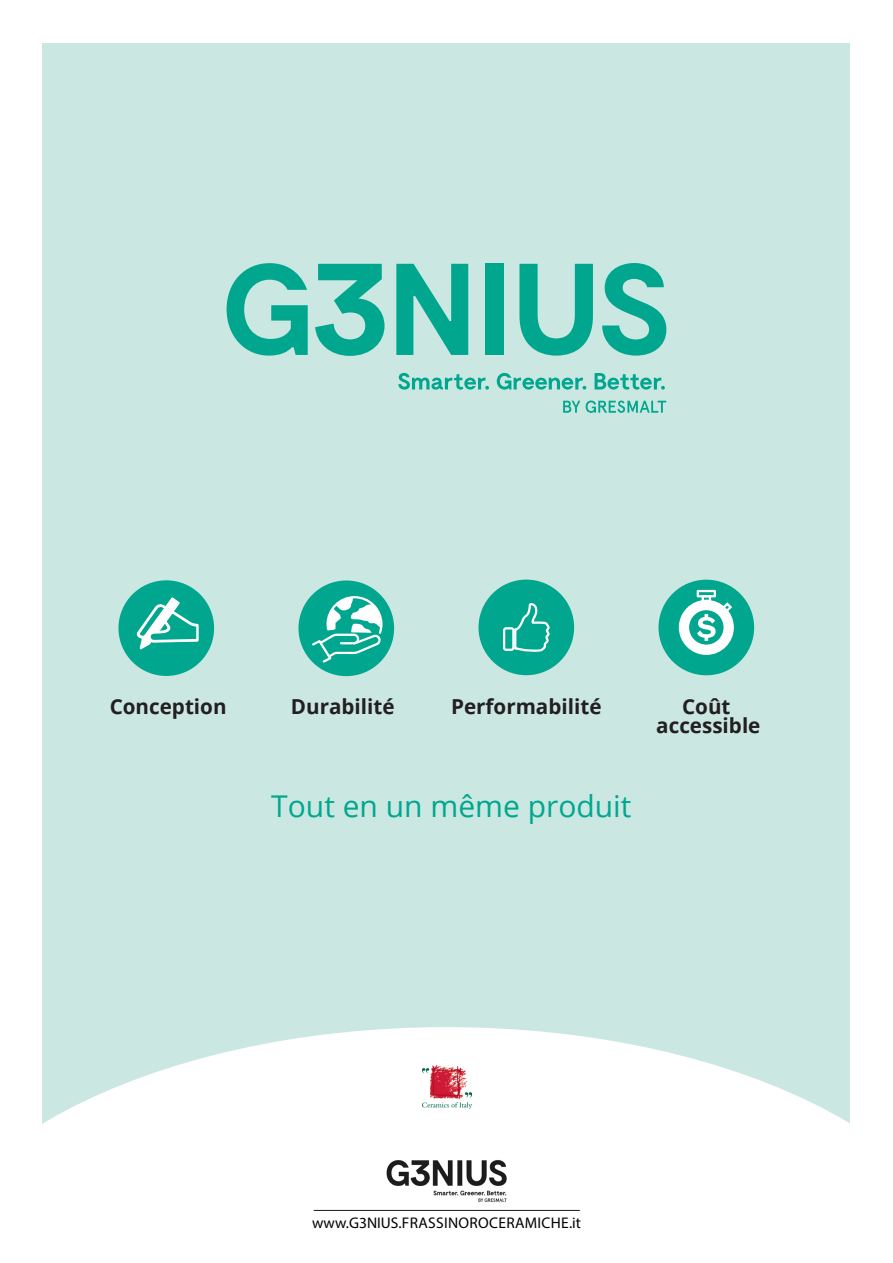
<style>
.page{position:relative;width:893px;height:1263px;background:#fff}
.page>*{position:absolute;margin:0;border:0;box-sizing:border-box;transform-origin:0 0}
.t1{font:30px "Open Sans";color:#00a78e}
.t2{font:700 20.7px/18.8px "Open Sans";color:#231f20;text-align:center}
.t3{font:15.45px "Myriad Pro";letter-spacing:.02em;color:#000}
</style>
<div class="page">
<div style="left:43px;top:43px;width:807px;height:1177px;background:#cae7e2"></div>
<div style="left:658px;top:580px;width:96px;height:95px;background:#00a78e;border-radius:50%"></div>
<div style="left:697px;top:590px;width:19px;height:7px;border:2px solid #fff"></div>
<div style="left:702px;top:595px;width:9px;height:7px;border:2px solid #fff"></div>
<svg style="left:678px;top:598px;width:56px;height:57px"></svg>
<div style="left:118px;top:580px;width:96px;height:96px;background:#00a78e;border-radius:50%"></div>
<svg style="left:136px;top:592px;width:64px;height:58px"></svg>
<div style="left:478px;top:580px;width:96px;height:95px;background:#00a78e;border-radius:50%"></div>
<svg style="left:513px;top:579px;width:38px;height:97px"></svg>
<div style="left:503px;top:627px;width:11px;height:24px;border:2px solid #fff;border-radius:2px"></div>
<div style="left:298px;top:580px;width:96px;height:96px;background:#00a78e;border-radius:50%"></div>
<svg style="left:310px;top:595px;width:74px;height:69px"></svg>
<svg style="left:227px;top:263px;width:81px;height:93px"></svg>
<svg style="left:315px;top:264px;width:69px;height:92px"></svg>
<svg style="left:396px;top:264px;width:72px;height:91px"></svg>
<div style="left:486px;top:264px;width:18px;height:91px;background:#00a78e"></div>
<svg style="left:519px;top:264px;width:74px;height:92px"></svg>
<svg style="left:602px;top:263px;width:64px;height:93px"></svg>
<svg style="left:398px;top:373px;width:267px;height:17px"></svg>
<svg style="left:563px;top:401px;width:103px;height:12px"></svg>
<svg style="left:42px;top:1027px;width:808px;height:193px;fill:#fff"></svg>
<hr style="left:314px;top:1210px;width:266px;height:1px;background:#231f20">
<img style="left:375px;top:1153px;width:143px;height:52px">
<img style="left:422px;top:1066px;width:49px;height:43px">
<p class="t2" style="left:110px;top:697px;width:118px">Conception</p>
<p class="t2" style="left:291px;top:697px;width:105px">Durabilité</p>
<p class="t2" style="left:451px;top:697px;width:152px">Performabilité</p>
<p class="t2" style="left:656px;top:697px;width:106px">Coût accessible</p>
<p class="t1" style="left:271px;top:785px;width:362px">Tout en un même produit</p>
<p class="t3" style="left:312px;top:1214px;width:270px">www.G3NIUS.FRASSINOROCERAMICHE.it</p>
</div>
